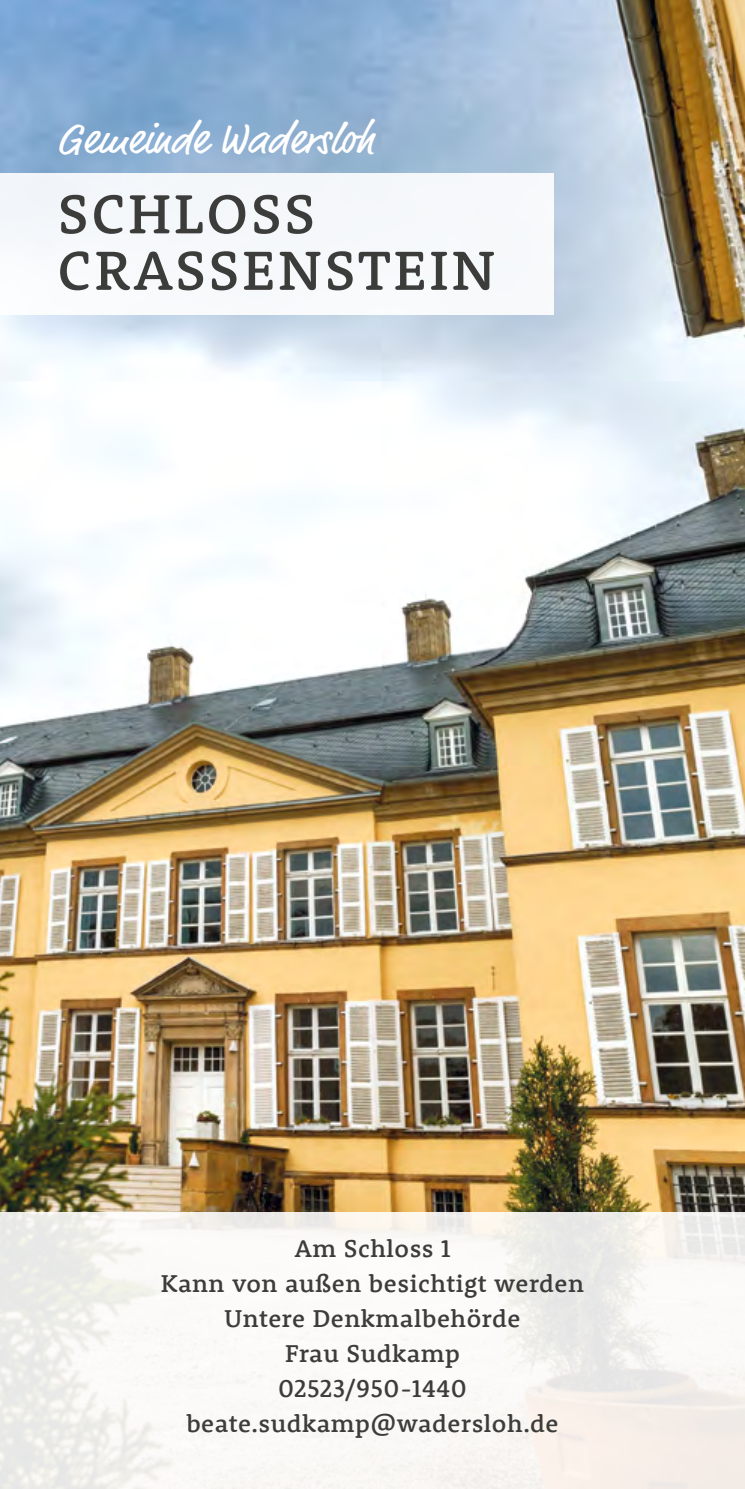
<style>
.page{position:relative;width:745px;height:1489px;background:#fff}
.page>*{position:absolute;margin:0;border:0;box-sizing:border-box;transform-origin:0 0}
.t1{font:500 56.5px/56.5px "Rooney";letter-spacing:.05em;color:#3c3c3b}
.t2{font:43px "Market Pro";color:#fff}
.t3{font:500 25px/35px "Rooney";letter-spacing:.02em;color:#3c3c3b;text-align:center}
</style>
<div class="page">
<img style="left:0;top:0;width:744px;height:1212px">
<svg style="left:0;top:1212px;width:744px;height:276px;fill:#faf8f5"></svg>
<div style="left:0;top:173px;width:553px;height:142px;background:#f6f8fb"></div>
<h2 class="t2" style="left:57px;top:110px;width:318px">Gemeinde Wadersloh</h2>
<h1 class="t1" style="left:58px;top:184px;width:438px">SCHLOSS<br>CRASSENSTEIN</h1>
<p class="t3" style="left:161px;top:1230px;width:424px">Am Schloss 1<br>Kann von außen besichtigt werden<br>Untere Denkmalbehörde<br>Frau Sudkamp<br>02523/950-1440 beate.sudkamp@wadersloh.de</p>
</div>
